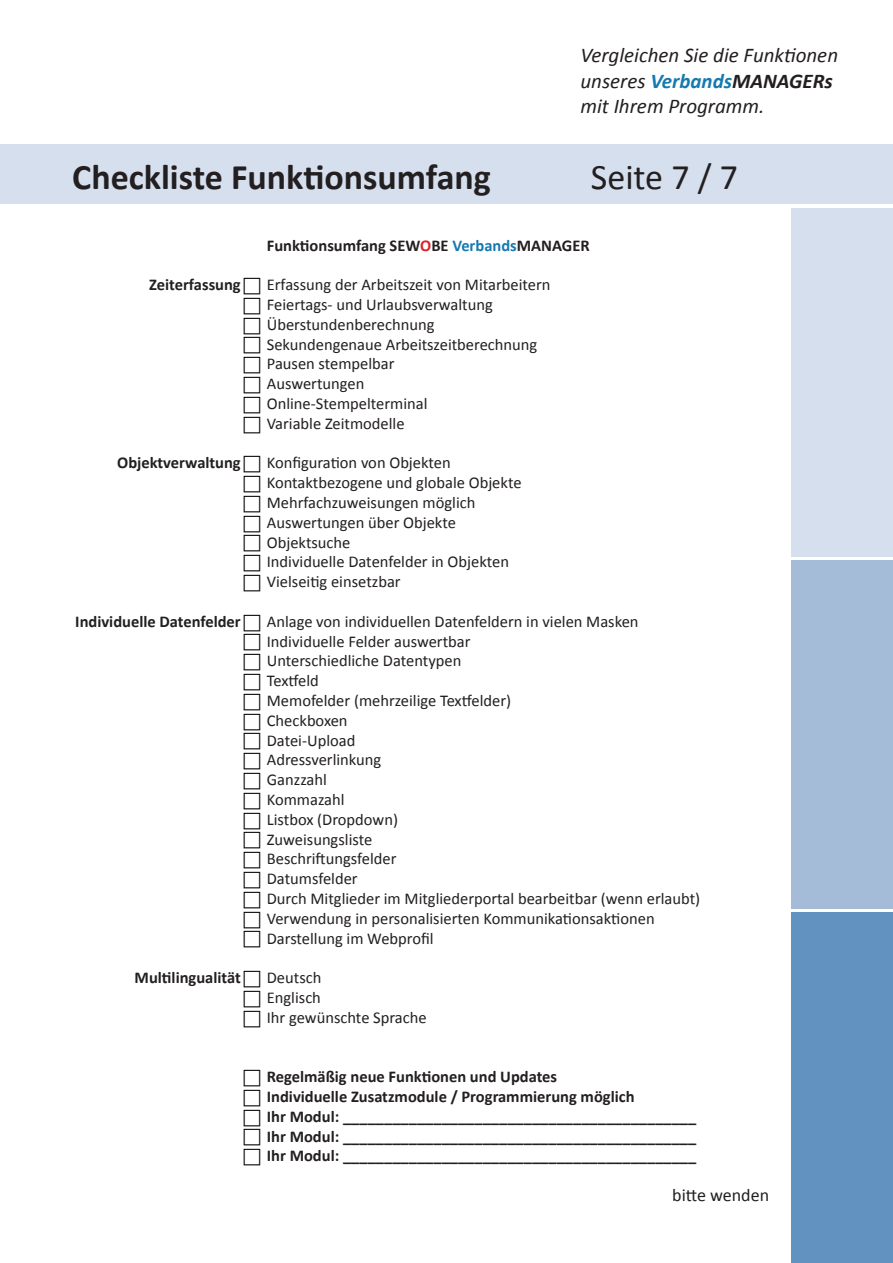
<style>
.page{position:relative;width:893px;height:1263px;background:#fff}
.page>*{position:absolute;margin:0;border:0;box-sizing:border-box;transform-origin:0 0}
.t1{font:700 36px "Calibri";color:#231f20}
.t2{font:36px "Calibri";color:#231f20}
.t3{font:italic 21px/25.2px "Calibri";color:#231f20}
.t4{font:18px "Calibri";color:#231f20}
.t5{font:16.5px/19.8px "Calibri";color:#231f20}
.t6{font:700 16.5px/19.8px "Calibri";color:#231f20}
.s1{font-weight:700;color:#167ab0}
.s2{font-weight:700}
.s3{color:#de2227}
.s4{color:#167ab0}
</style>
<div class="page">
<div style="left:0;top:144px;width:893px;height:60px;background:#d5dfed"></div>
<div style="left:791px;top:912px;width:102px;height:351px;background:#6292bf"></div>
<div style="left:791px;top:208px;width:102px;height:349px;background:#d5dfed"></div>
<div style="left:791px;top:560px;width:102px;height:349px;background:#a5bcd9"></div>
<p class="t3" style="left:580px;top:42px;width:259px">Vergleichen Sie die Funktionen unseres <span class="s1">Verbands</span><span class="s2">MANAGERs </span>mit Ihrem Programm.</p>
<h1 class="t1" style="left:72px;top:154px;width:420px">Checkliste Funktionsumfang</h1>
<h1 class="t2" style="left:591px;top:155px;width:149px">Seite 7 / 7</h1>
<p class="t6" style="left:149px;top:275px;width:93px">Zeiterfassung</p>
<p class="t6" style="left:117px;top:453px;width:125px">Objektverwaltung</p>
<p class="t6" style="left:75px;top:611px;width:167px">Individuelle Datenfelder</p>
<p class="t6" style="left:135px;top:968px;width:108px">Multilingualität</p>
<p class="t6" style="left:267px;top:235px;width:324px">Funktionsumfang SEW<span class="s3">O</span>BE <span class="s4">Verbands</span>MANAGER</p>
<p class="t5" style="left:267px;top:275px;width:285px">Erfassung der Arbeitszeit von Mitarbeitern<br>Feiertags- und Urlaubsverwaltung<br>Überstundenberechnung<br>Sekundengenaue Arbeitszeitberechnung<br>Pausen stempelbar<br>Auswertungen<br>Online-Stempelterminal<br>Variable Zeitmodelle</p>
<p class="t5" style="left:267px;top:453px;width:256px">Konfiguration von Objekten<br>Kontaktbezogene und globale Objekte<br>Mehrfachzuweisungen möglich<br>Auswertungen über Objekte<br>Objektsuche<br>Individuelle Datenfelder in Objekten<br>Vielseitig einsetzbar</p>
<p class="t5" style="left:267px;top:611px;width:435px">Anlage von individuellen Datenfeldern in vielen Masken<br>Individuelle Felder auswertbar<br>Unterschiedliche Datentypen<br>Textfeld<br>Memofelder (mehrzeilige Textfelder)<br>Checkboxen<br>Datei-Upload<br>Adressverlinkung<br>Ganzzahl<br>Kommazahl<br>Listbox (Dropdown)<br>Zuweisungsliste<br>Beschriftungsfelder<br>Datumsfelder<br>Durch Mitglieder im Mitgliederportal bearbeitbar (wenn erlaubt)<br>Verwendung in personalisierten Kommunikationsaktionen<br>Darstellung im Webprofil</p>
<p class="t5" style="left:267px;top:968px;width:161px">Deutsch<br>Englisch<br>Ihr gewünschte Sprache</p>
<p class="t6" style="left:267px;top:1067px;width:431px">Regelmäßig neue Funktionen und Updates<br>Individuelle Zusatzmodule / Programmierung möglich<br>Ihr Modul: ___________________________________________ Ihr Modul: ___________________________________________ Ihr Modul: ___________________________________________</p>
<p class="t4" style="left:672px;top:1184px;width:98px">bitte wenden</p>
</div>
